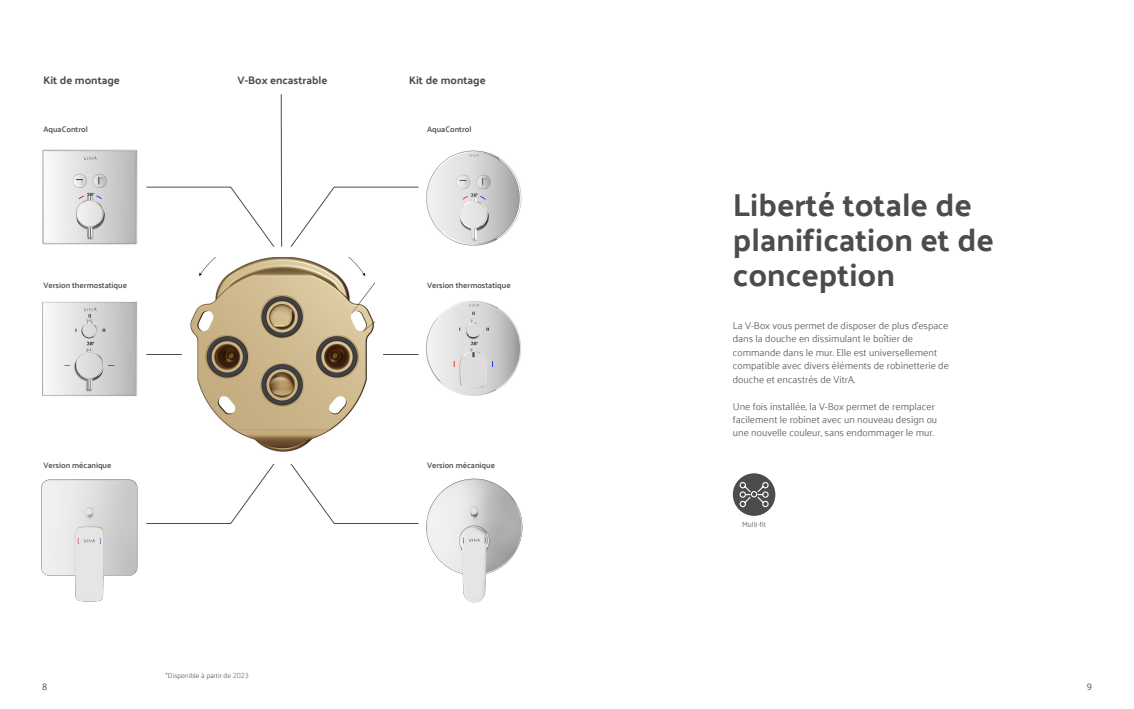
<style>
.page{position:relative;width:1134px;height:709px;background:#fff}
.page>*{position:absolute;margin:0;border:0;box-sizing:border-box;transform-origin:0 0}
.t1{font:700 32px/35px "Palanquin";color:#4b4c4d}
.t2{font:700 11px "Palanquin";color:#4b4c4d}
.t3{font:300 10px/13.4px "Palanquin";color:#4b4c4d}
.t4{font:9px "Open Sans";color:#4b4c4d}
.t5{font:600 8px "Palanquin";color:#4b4c4d}
.t6{font:300 7.5px "Palanquin";color:#4b4c4d}
.t7{font:300 7px "Palanquin";color:#4b4c4d}
.s1{font-family:"Open Sans"}
</style>
<div class="page">
<img style="left:190px;top:257px;width:185px;height:194px">
<svg style="left:290px;top:463px;width:114px;height:61px"></svg>
<svg style="left:290px;top:186px;width:129px;height:61px"></svg>
<svg style="left:146px;top:94px;width:137px;height:153px"></svg>
<svg style="left:164px;top:463px;width:111px;height:61px"></svg>
<hr style="left:146px;top:354px;width:36px;height:1px;background:#4b4c4d">
<hr style="left:383px;top:354px;width:35px;height:1px;background:#4b4c4d">
<img style="left:426px;top:301px;width:95px;height:95px">
<img style="left:426px;top:150px;width:96px;height:96px">
<img style="left:404px;top:478px;width:119px;height:125px">
<img style="left:41px;top:479px;width:123px;height:123px">
<img style="left:42px;top:301px;width:96px;height:95px">
<img style="left:42px;top:149px;width:96px;height:96px">
<div style="left:733px;top:473px;width:42px;height:43px;background:#4b4c4d;border-radius:50%"></div>
<svg style="left:739px;top:482px;width:30px;height:26px"></svg>
<p class="t2" style="left:43px;top:74px;width:78px">Kit de montage</p>
<p class="t2" style="left:237px;top:74px;width:91px">V-Box encastrable</p>
<p class="t2" style="left:409px;top:74px;width:78px">Kit de montage</p>
<p class="t5" style="left:43px;top:125px;width:46px">AquaControl</p>
<p class="t5" style="left:427px;top:125px;width:46px">AquaControl</p>
<p class="t5" style="left:43px;top:281px;width:85px">Version thermostatique</p>
<p class="t5" style="left:427px;top:281px;width:85px">Version thermostatique</p>
<p class="t5" style="left:43px;top:461px;width:70px">Version mécanique</p>
<p class="t5" style="left:427px;top:461px;width:70px">Version mécanique</p>
<p class="t7" style="left:166px;top:671px;width:85px">*Disponible à partir de <span class="s1">2023</span></p>
<p class="t1" style="left:733px;top:187px;width:262px">Liberté totale de planification et de conception</p>
<p class="t3" style="left:733px;top:319px;width:218px">La V-Box vous permet de disposer de plus d’espace dans la douche en dissimulant le boîtier de commande dans le mur. Elle est universellement compatible avec divers éléments de robinetterie de douche et encastrés de VitrA.</p>
<p class="t3" style="left:733px;top:399px;width:206px">Une fois installée, la V-Box permet de remplacer facilement le robinet avec un nouveau design ou une nouvelle couleur, sans endommager le mur.</p>
<p class="t6" style="left:742px;top:520px;width:25px">Multi-fit</p>
<p class="t4" style="left:42px;top:680px;width:7px">8</p>
<p class="t4" style="left:1087px;top:680px;width:7px">9</p>
</div>
